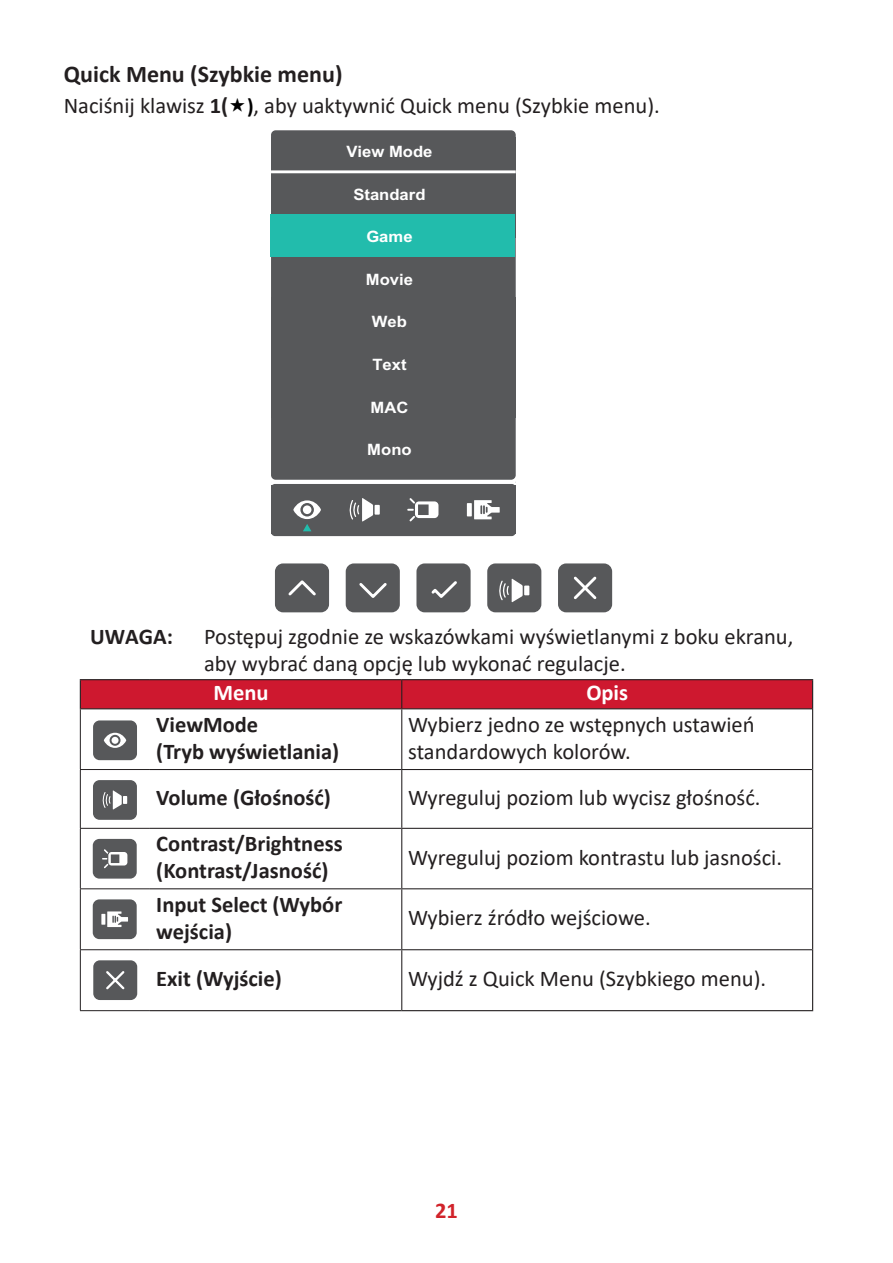
<style>
.page{position:relative;width:893px;height:1263px;background:#fff}
.page>*{position:absolute;margin:0;border:0;box-sizing:border-box;transform-origin:0 0}
.t1{font:700 24px "Calibri";color:#231f20}
.t2{font:22.5px/27px "Calibri";color:#231f20}
.t3{font:700 22.5px/27px "Calibri";color:#231f20}
.t4{font:700 22.5px "Calibri";color:#fff}
.t5{font:700 22.5px "Calibri";color:#d1232a}
.t6{font:700 15.6px "Arial";color:#fff;scale:1.06 1}
.s1{font-weight:700}
.s2{font-weight:700;font-size:21px;color:#000}
</style>
<div class="page">
<div style="left:271px;top:484px;width:245px;height:52px;background:#57585a;border-radius:4px"></div>
<div style="left:271px;top:130px;width:245px;height:350px;background:#57585a;border-radius:5px"></div>
<div style="left:271px;top:214px;width:244px;height:43px;background:#22bcac"></div>
<div style="left:275px;top:563px;width:54px;height:49px;background:#57585a;border-radius:8px"></div>
<svg style="left:288px;top:580px;width:28px;height:16px"></svg>
<div style="left:346px;top:563px;width:54px;height:49px;background:#57585a;border-radius:8px"></div>
<svg style="left:359px;top:583px;width:28px;height:15px"></svg>
<div style="left:416px;top:563px;width:55px;height:49px;background:#57585a;border-radius:8px"></div>
<svg style="left:431px;top:581px;width:26px;height:17px"></svg>
<hr style="left:271px;top:170px;width:245px;height:3px;background:#fff">
<svg style="left:407px;top:498px;width:31px;height:23px"></svg>
<div style="left:467px;top:503px;width:5px;height:13px;background:#fff"></div>
<svg style="left:474px;top:500px;width:26px;height:19px"></svg>
<div style="left:558px;top:563px;width:54px;height:49px;background:#57585a;border-radius:8px"></div>
<svg style="left:573px;top:576px;width:24px;height:24px"></svg>
<div style="left:487px;top:563px;width:54px;height:49px;background:#57585a;border-radius:8px"></div>
<div style="left:524px;top:585px;width:5px;height:10px;background:#fff"></div>
<svg style="left:499px;top:579px;width:24px;height:23px"></svg>
<div style="left:375px;top:505px;width:5px;height:10px;background:#fff"></div>
<svg style="left:349px;top:498px;width:24px;height:24px"></svg>
<svg style="left:293px;top:500px;width:28px;height:31px"></svg>
<hr style="left:80px;top:679px;width:70px;height:1px;background:#231f20">
<hr style="left:150px;top:679px;width:252px;height:1px;background:#231f20">
<hr style="left:402px;top:679px;width:411px;height:1px;background:#231f20">
<hr style="left:812px;top:709px;width:1px;height:60px;background:#231f20">
<hr style="left:812px;top:769px;width:1px;height:59px;background:#231f20">
<hr style="left:812px;top:828px;width:1px;height:61px;background:#231f20">
<hr style="left:812px;top:889px;width:1px;height:61px;background:#231f20">
<hr style="left:812px;top:950px;width:1px;height:60px;background:#231f20">
<hr style="left:150px;top:1010px;width:252px;height:1px;background:#231f20">
<hr style="left:402px;top:1010px;width:411px;height:1px;background:#231f20">
<div style="left:80px;top:680px;width:733px;height:29px;background:#ce182f"></div>
<hr style="left:80px;top:708px;width:70px;height:1px;background:#231f20">
<hr style="left:150px;top:708px;width:252px;height:1px;background:#231f20">
<hr style="left:402px;top:708px;width:410px;height:1px;background:#231f20">
<hr style="left:401px;top:709px;width:1px;height:60px;background:#231f20">
<hr style="left:150px;top:769px;width:252px;height:1px;background:#231f20">
<hr style="left:402px;top:769px;width:410px;height:1px;background:#231f20">
<hr style="left:401px;top:770px;width:1px;height:58px;background:#231f20">
<hr style="left:150px;top:828px;width:252px;height:1px;background:#231f20">
<hr style="left:402px;top:828px;width:410px;height:1px;background:#231f20">
<hr style="left:401px;top:829px;width:1px;height:59px;background:#231f20">
<hr style="left:150px;top:888px;width:252px;height:1px;background:#231f20">
<hr style="left:402px;top:888px;width:410px;height:1px;background:#231f20">
<hr style="left:401px;top:889px;width:1px;height:60px;background:#231f20">
<hr style="left:150px;top:949px;width:252px;height:1px;background:#231f20">
<hr style="left:402px;top:949px;width:410px;height:1px;background:#231f20">
<hr style="left:401px;top:950px;width:1px;height:60px;background:#231f20">
<hr style="left:80px;top:709px;width:1px;height:60px;background:#231f20">
<hr style="left:80px;top:769px;width:70px;height:1px;background:#231f20">
<hr style="left:80px;top:770px;width:1px;height:58px;background:#231f20">
<hr style="left:80px;top:828px;width:70px;height:1px;background:#231f20">
<hr style="left:80px;top:829px;width:1px;height:59px;background:#231f20">
<hr style="left:80px;top:888px;width:70px;height:1px;background:#231f20">
<hr style="left:80px;top:889px;width:1px;height:60px;background:#231f20">
<hr style="left:80px;top:949px;width:70px;height:1px;background:#231f20">
<hr style="left:80px;top:950px;width:1px;height:60px;background:#231f20">
<hr style="left:80px;top:1010px;width:70px;height:1px;background:#231f20">
<div style="left:93px;top:720px;width:44px;height:40px;background:#57585a;border-radius:7px"></div>
<svg style="left:104px;top:733px;width:22px;height:15px"></svg>
<div style="left:112px;top:737px;width:7px;height:7px;background:#fff;border-radius:50%"></div>
<div style="left:93px;top:780px;width:44px;height:40px;background:#57585a;border-radius:7px"></div>
<svg style="left:102px;top:790px;width:25px;height:20px"></svg>
<div style="left:93px;top:839px;width:44px;height:40px;background:#57585a;border-radius:7px"></div>
<svg style="left:102px;top:849px;width:25px;height:19px"></svg>
<div style="left:93px;top:899px;width:44px;height:40px;background:#57585a;border-radius:7px"></div>
<svg style="left:101px;top:914px;width:4px;height:11px"></svg>
<svg style="left:107px;top:911px;width:21px;height:16px"></svg>
<div style="left:93px;top:960px;width:44px;height:40px;background:#57585a;border-radius:7px"></div>
<svg style="left:106px;top:971px;width:19px;height:19px"></svg>
<p class="t1" style="left:64px;top:57px;width:280px">Quick Menu (Szybkie menu)</p>
<p class="t2" style="left:64px;top:91px;width:598px">Naciśnij klawisz <span class="s1">1(</span> <span class="s2">)</span>, aby uaktywnić Quick menu (Szybkie menu).</p>
<p class="t6" style="left:346px;top:141px;width:83px">View Mode</p>
<p class="t6" style="left:353px;top:183px;width:70px">Standard</p>
<p class="t6" style="left:366px;top:226px;width:45px">Game</p>
<p class="t6" style="left:366px;top:268px;width:46px">Movie</p>
<p class="t6" style="left:372px;top:311px;width:35px">Web</p>
<p class="t6" style="left:372px;top:353px;width:34px">Text</p>
<p class="t6" style="left:371px;top:396px;width:37px">MAC</p>
<p class="t6" style="left:367px;top:439px;width:43px">Mono</p>
<p class="t3" style="left:90px;top:622px;width:84px">UWAGA:</p>
<p class="t2" style="left:204px;top:622px;width:591px">Postępuj zgodnie ze wskazówkami wyświetlanymi z boku ekranu, aby wybrać daną opcję lub wykonać regulacje.</p>
<p class="t4" style="left:213px;top:677px;width:57px">Menu</p>
<p class="t4" style="left:586px;top:677px;width:43px">Opis</p>
<p class="t3" style="left:156px;top:710px;width:184px">ViewMode<br>(Tryb wyświetlania)</p>
<p class="t2" style="left:408px;top:710px;width:348px">Wybierz jedno ze wstępnych ustawień standardowych kolorów.</p>
<p class="t3" style="left:156px;top:784px;width:176px">Volume (Głośność)</p>
<p class="t2" style="left:408px;top:783px;width:354px">Wyreguluj poziom lub wycisz głośność.</p>
<p class="t3" style="left:156px;top:830px;width:188px">Contrast/Brightness (Kontrast/Jasność)</p>
<p class="t2" style="left:408px;top:843px;width:375px">Wyreguluj poziom kontrastu lub jasności.</p>
<p class="t3" style="left:156px;top:890px;width:188px">Input Select (Wybór wejścia)</p>
<p class="t2" style="left:408px;top:904px;width:244px">Wybierz źródło wejściowe.</p>
<p class="t3" style="left:156px;top:965px;width:127px">Exit (Wyjście)</p>
<p class="t2" style="left:408px;top:965px;width:360px">Wyjdź z Quick Menu (Szybkiego menu).</p>
<p class="t5" style="left:435px;top:1194px;width:24px">21</p>
</div>
